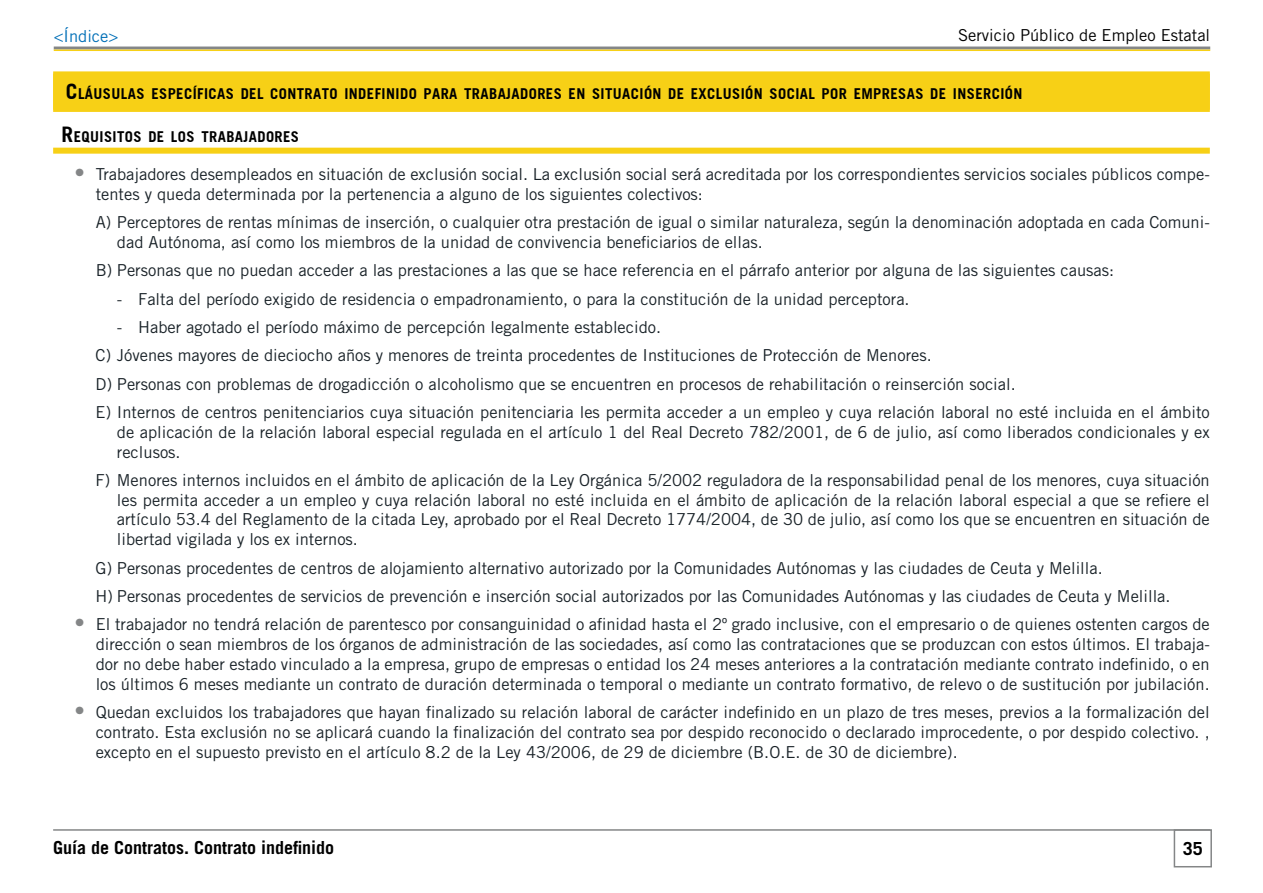
<style>
.page{position:relative;width:1263px;height:893px;background:#fff}
.page>*{position:absolute;margin:0;border:0;box-sizing:border-box;transform-origin:0 0}
.t1{font:700 18px "Trade Gothic LT Std";color:#000}
.t2{font:16.5px/19.8px "Trade Gothic LT Std";color:#192228}
.t3{font:16.5px "Trade Gothic LT Std";color:#000}
.t4{font:16.5px "Trade Gothic LT Std";color:#006fb7}
.t5{font:14.7px "Trade Gothic BD Bold";letter-spacing:.03em;color:#000}
.s1{font-size:21px}
.s2{font-size:21px;color:#848687}
</style>
<div class="page">
<div style="left:1174px;top:829px;width:38px;height:38px;border:2px solid #848687"></div>
<hr style="left:53px;top:829px;width:1157px;height:2px;background:#848687">
<hr style="left:54px;top:47px;width:1156px;height:3px;background:#848687">
<hr style="left:54px;top:50px;width:1156px;height:1px;background:#f7d016">
<div style="left:53px;top:71px;width:1157px;height:41px;background:#f7d016"></div>
<div style="left:53px;top:148px;width:1157px;height:6px;background:#f7d016"></div>
<p class="t4" style="left:54px;top:26px;width:66px">&lt;Índice&gt;</p>
<p class="t3" style="left:958px;top:25px;width:254px">Servicio Público de Empleo Estatal</p>
<p class="t5" style="left:66px;top:85px;width:958px"><span class="s1">C</span>LÁUSULAS ESPECÍFICAS DEL CONTRATO INDEFINIDO PARA TRABAJADORES EN SITUACIÓN DE EXCLUSIÓN SOCIAL POR EMPRESAS DE INSERCIÓN</p>
<p class="t5" style="left:62px;top:127px;width:239px"><span class="s1">R</span>EQUISITOS DE LOS TRABAJADORES</p>
<p class="t2" style="left:96px;top:164px;width:1116px;text-indent:-21px"><span class="s2">•</span> Trabajadores desempleados en situación de exclusión social. La exclusión social será acreditada por los correspondientes servicios sociales públicos compe&shy;tentes y queda determinada por la pertenencia a alguno de los siguientes colectivos:</p>
<p class="t2" style="left:117px;top:212px;width:1094px;text-indent:-21px">A) Perceptores de rentas mínimas de inserción, o cualquier otra prestación de igual o similar naturaleza, según la denominación adoptada en cada Comuni&shy;dad Autónoma, así como los miembros de la unidad de convivencia beneficiarios de ellas.</p>
<p class="t2" style="left:96px;top:260px;width:1020px">B) Personas que no puedan acceder a las prestaciones a las que se hace referencia en el párrafo anterior por alguna de las siguientes causas:</p>
<p class="t2" style="left:117px;top:289px;width:794px">- Falta del período exigido de residencia o empadronamiento, o para la constitución de la unidad perceptora.</p>
<p class="t2" style="left:96px;top:313px;width:1116px;line-height:28.3px;text-indent:21px">- Haber agotado el período máximo de percepción legalmente establecido.<br>C) Jóvenes mayores de dieciocho años y menores de treinta procedentes de Instituciones de Protección de Menores.<br>D) Personas con problemas de drogadicción o alcoholismo que se encuentren en procesos de rehabilitación o reinserción social.<br>E) Internos de centros penitenciarios cuya situación penitenciaria les permita acceder a un empleo y cuya relación laboral no esté incluida en el ámbito</p>
<p class="t2" style="left:117px;top:422px;width:1094px">de aplicación de la relación laboral especial regulada en el artículo 1 del Real Decreto 782/2001, de 6 de julio, así como liberados condicionales y ex reclusos.</p>
<p class="t2" style="left:117px;top:470px;width:1094px;text-align:justify;text-indent:-21px">F) Menores internos incluidos en el ámbito de aplicación de la Ley Orgánica 5/2002 reguladora de la responsabilidad penal de los menores, cuya situación les permita acceder a un empleo y cuya relación laboral no esté incluida en el ámbito de aplicación de la relación laboral especial a que se refiere el artículo 53.4 del Reglamento de la citada Ley, aprobado por el Real Decreto 1774/2004, de 30 de julio, así como los que se encuentren en situación de libertad vigilada y los ex internos.</p>
<p class="t2" style="left:96px;top:553px;width:1076px;line-height:28.3px">G) Personas procedentes de centros de alojamiento alternativo autorizado por la Comunidades Autónomas y las ciudades de Ceuta y Melilla.<br>H) Personas procedentes de servicios de prevención e inserción social autorizados por las Comunidades Autónomas y las ciudades de Ceuta y Melilla.</p>
<p class="t2" style="left:96px;top:614px;width:1116px;text-align:justify;text-indent:-21px"><span class="s2">•</span> El trabajador no tendrá relación de parentesco por consanguinidad o afinidad hasta el 2º grado inclusive, con el empresario o de quienes ostenten cargos de dirección o sean miembros de los órganos de administración de las sociedades, así como las contrataciones que se produzcan con estos últimos. El trabaja&shy;dor no debe haber estado vinculado a la empresa, grupo de empresas o entidad los 24 meses anteriores a la contratación mediante contrato indefinido, o en los últimos 6 meses mediante un contrato de duración determinada o temporal o mediante un contrato formativo, de relevo o de sustitución por jubilación.</p>
<p class="t2" style="left:96px;top:702px;width:1115px;text-align:justify;text-indent:-21px"><span class="s2">•</span> Quedan excluidos los trabajadores que hayan finalizado su relación laboral de carácter indefinido en un plazo de tres meses, previos a la formalización del contrato. Esta exclusión no se aplicará cuando la finalización del contrato sea por despido reconocido o declarado improcedente, o por despido colectivo. , excepto en el supuesto previsto en el artículo 8.2 de la Ley 43/2006, de 29 de diciembre (B.O.E. de 30 de diciembre).</p>
<p class="t1" style="left:53px;top:837px;width:283px">Guía de Contratos. Contrato indefinido</p>
<p class="t1" style="left:1183px;top:837px;width:22px">35</p>
</div>
